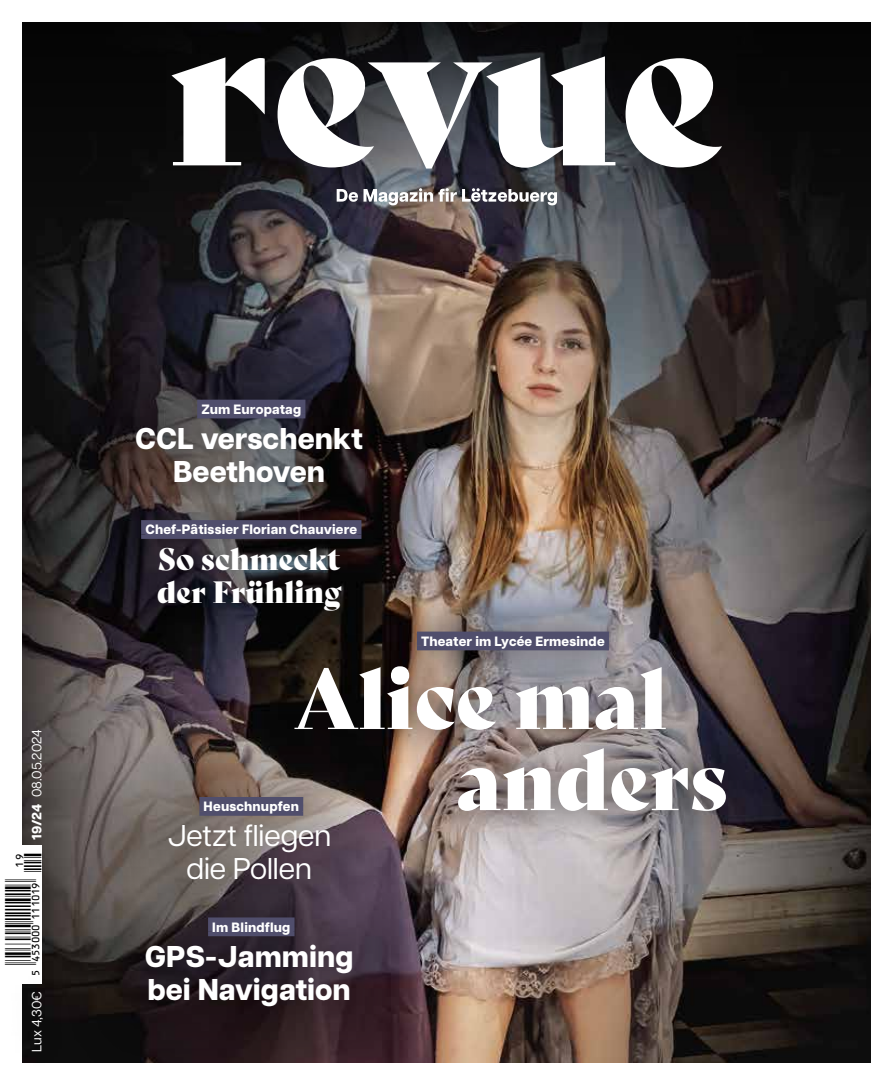
<style>
.page{position:relative;width:893px;height:1085px;background:#fff}
.page>*{position:absolute;margin:0;border:0;box-sizing:border-box;transform-origin:0 0}
.t1{font:82.5px/81px "Bely Display";color:#fff}
.t2{font:34.5px "Ean Bwr P36 Tt";color:#000}
.t3{font:800 30px/33px "Articulat CF";color:#fff;text-align:center}
.t4{font:30px/33px "Bely Display";color:#fff}
.t5{font:30px/33px "Articulat CF";color:#fff;text-align:center}
.t6{font:800 13.5px "Articulat CF";letter-spacing:.01em;color:#fff}
.t7{font:13.5px "Articulat CF";color:#fff}
.s1{font-weight:800}
</style>
<div class="page">
<img style="left:22px;top:230px;width:849px;height:833px">
<div style="left:51px;top:314px;width:396px;height:381px;background:#000;opacity:.72"></div>
<div style="left:197px;top:399px;width:108px;height:15px;background:#504e6c"></div>
<hr style="left:197px;top:414px;width:108px;height:4px;background:#504e6c">
<div style="left:141px;top:520px;width:220px;height:14px;background:#504e6c"></div>
<div style="left:141px;top:534px;width:220px;height:5px;background:#504e6c"></div>
<div style="left:61px;top:711px;width:376px;height:373px;background:#000;opacity:.5"></div>
<div style="left:199px;top:796px;width:104px;height:15px;background:#504e6c"></div>
<hr style="left:199px;top:811px;width:104px;height:4px;background:#504e6c">
<div style="left:208px;top:917px;width:87px;height:14px;background:#504e6c"></div>
<div style="left:208px;top:931px;width:87px;height:5px;background:#504e6c"></div>
<svg style="left:22px;top:22px;width:849px;height:208px;background:#171618"></svg>
<svg style="left:171px;top:56px;width:551px;height:112px"></svg>
<svg style="left:337px;top:188px;width:220px;height:17px"></svg>
<div style="left:262px;top:591px;width:501px;height:258px;background:#000;opacity:.7"></div>
<div style="left:417px;top:631px;width:192px;height:14px;background:#504e6c"></div>
<div style="left:417px;top:645px;width:192px;height:5px;background:#504e6c"></div>
<div style="left:0;top:1063px;width:893px;height:21px;background:#fff"></div>
<div style="left:0;top:845px;width:41px;height:138px;background:#fff"></div>
<div style="left:5px;top:968px;width:63px;height:107px;background:#000;opacity:.3"></div>
<p class="t7" style="left:27px;top:840px;width:113px;rotate:-90deg"><span class="s1">19/24</span> 08.05.2024</p>
<h2 class="t2" style="left:5px;top:984px;width:132px;rotate:-90deg">(!4FD00A-bbbabj!:L;T</h2>
<p class="t7" style="left:27px;top:1051px;width:62px;rotate:-90deg">Lux 4,30€</p>
<p class="t6" style="left:201px;top:399px;width:101px">Zum Europatag</p>
<h3 class="t3" style="left:135px;top:421px;width:229px">CCL verschenkt<br>Beethoven</h3>
<p class="t6" style="left:145px;top:519px;width:213px">Chef-Pâtissier Florian Chauviere</p>
<h3 class="t4" style="left:157px;top:539px;width:186px">So schmeckt der Frühling</h3>
<p class="t6" style="left:421px;top:631px;width:185px">Theater im Lycée Ermesinde</p>
<h1 class="t1" style="left:457px;top:651px;width:272px;text-indent:-162px">Alice mal anders</h1>
<p class="t6" style="left:204px;top:796px;width:97px">Heuschnupfen</p>
<h3 class="t5" style="left:167px;top:817px;width:166px">Jetzt fliegen die Pollen</h3>
<p class="t6" style="left:212px;top:916px;width:79px">Im Blindflug</p>
<h3 class="t3" style="left:145px;top:939px;width:210px;text-align:left">GPS-Jamming bei Navigation</h3>
</div>
